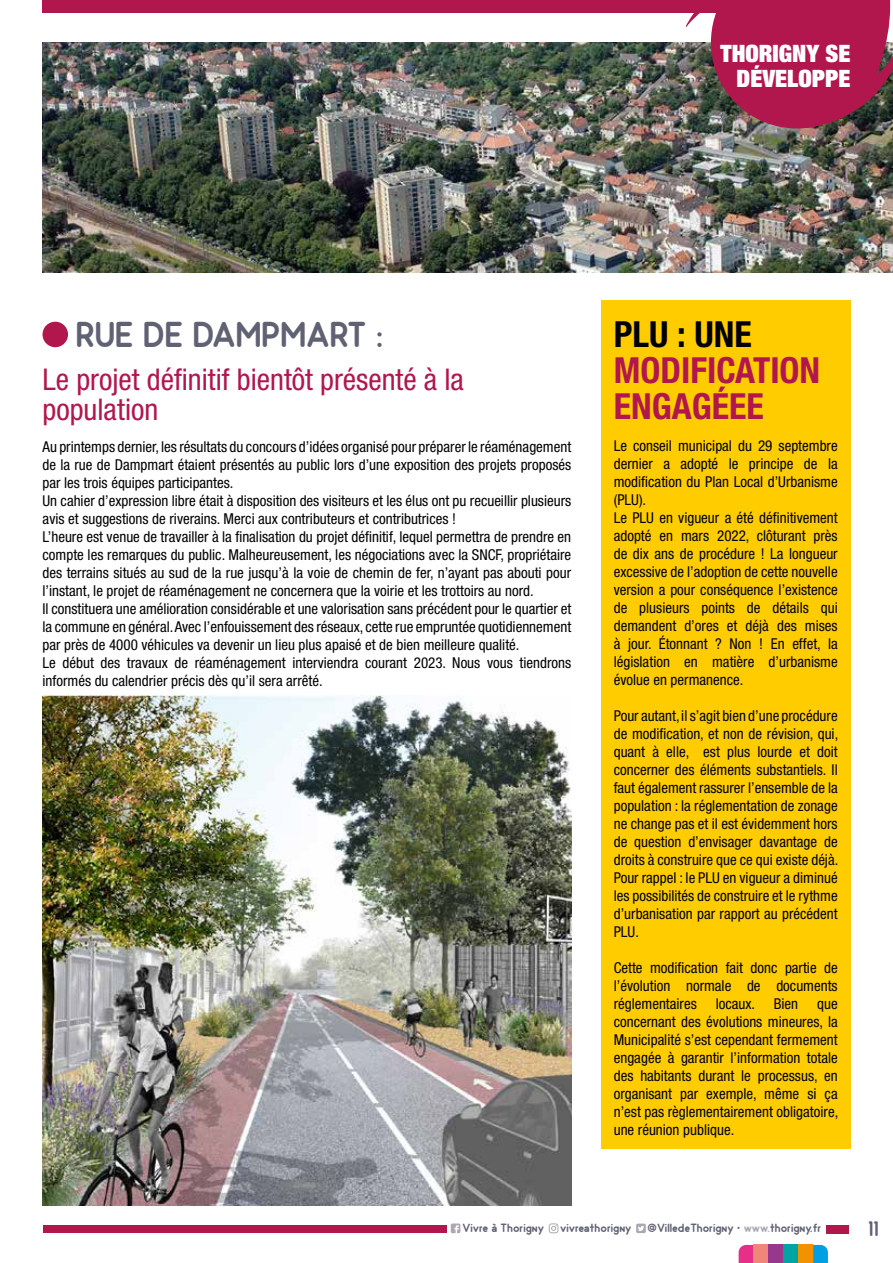
<style>
.page{position:relative;width:893px;height:1263px;background:#fff}
.page>*{position:absolute;margin:0;border:0;box-sizing:border-box;transform-origin:0 0}
.t1{font:700 condensed 36px/36px "Helvetica Neue LT Std";color:#b1164d}
.t2{font:700 36px "Odin";color:#606274}
.t3{font:700 condensed 36px "Helvetica Neue LT Std";color:#000}
.t4{font:condensed 30px/30px "Helvetica Neue LT Std";color:#b1164d}
.t5{font:900 condensed 24px/25.5px "Helvetica Neue LT Std";color:#fff;text-align:right}
.t6{font:700 21px "Odin";color:#606274}
.t7{font:condensed 15px/18px "Helvetica Neue LT Std";color:#000;text-align:justify}
.t8{font:700 12px "Odin";color:#606274}
.s1{color:#aca8b3}
</style>
<div class="page">
<img style="left:43px;top:43px;width:850px;height:229px">
<div style="left:43px;top:0;width:812px;height:12px;background:#b1164d"></div>
<img style="left:662px;top:0;width:231px;height:135px">
<svg style="left:739px;top:1245px;width:14px;height:18px"></svg>
<div style="left:753px;top:1245px;width:15px;height:18px;background:#f0867b"></div>
<div style="left:768px;top:1245px;width:15px;height:18px;background:#97388d"></div>
<div style="left:783px;top:1245px;width:15px;height:18px;background:#00a5a3"></div>
<div style="left:798px;top:1245px;width:15px;height:18px;background:#f39200"></div>
<svg style="left:813px;top:1245px;width:15px;height:18px"></svg>
<svg style="left:451px;top:1223px;width:9px;height:10px"></svg>
<svg style="left:636px;top:1223px;width:10px;height:10px"></svg>
<svg style="left:549px;top:1223px;width:9px;height:10px"></svg>
<div style="left:826px;top:1225px;width:23px;height:8px;background:#b1164d"></div>
<div style="left:43px;top:1225px;width:403px;height:8px;background:#b1164d"></div>
<div style="left:43px;top:322px;width:25px;height:25px;background:#b1164d;border-radius:50%"></div>
<img style="left:43px;top:696px;width:528px;height:509px">
<div style="left:601px;top:300px;width:249px;height:848px;background:#fc0"></div>
<h3 class="t5" style="left:721px;top:40px;width:131px">THORIGNY SE<br>DÉVELOPPE</h3>
<h1 class="t2" style="left:76px;top:313px;width:309px">RUE DE DAMPMART :</h1>
<h2 class="t4" style="left:43px;top:365px;width:423px">Le projet définitif bientôt présenté à la population</h2>
<p class="t7" style="left:43px;top:438px;width:530px;text-align:left">Au printemps dernier, les résultats du concours d’idées organisé pour préparer le réaménagement de la rue de Dampmart étaient présentés au public lors d’une exposition des projets proposés par les trois équipes participantes.<br>Un cahier d’expression libre était à disposition des visiteurs et les élus ont pu recueillir plusieurs avis et suggestions de riverains. Merci aux contributeurs et contributrices !<br>L’heure est venue de travailler à la finalisation du projet définitif, lequel permettra de prendre en compte les remarques du public. Malheureusement, les négociations avec la SNCF, propriétaire des terrains situés au sud de la rue jusqu’à la voie de chemin de fer, n’ayant pas abouti pour l’instant, le projet de réaménagement ne concernera que la voirie et les trottoirs au nord.<br>Il constituera une amélioration considérable et une valorisation sans précédent pour le quartier et la commune en général. Avec l’enfouissement des réseaux, cette rue empruntée quotidiennement par près de 4000 véhicules va devenir un lieu plus apaisé et de bien meilleure qualité.<br>Le début des travaux de réaménagement interviendra courant 2023. Nous vous tiendrons informés du calendrier précis dès qu’il sera arrêté.</p>
<h1 class="t3" style="left:614px;top:312px;width:139px">PLU : UNE</h1>
<h1 class="t1" style="left:614px;top:352px;width:208px">MODIFICATION<br>ENGAGÉEE</h1>
<p class="t7" style="left:614px;top:437px;width:225px;text-align:left">Le conseil municipal du 29 septembre dernier a adopté le principe de la modification du Plan Local d’Urbanisme (PLU).<br>Le PLU en vigueur a été définitivement adopté en mars 2022, clôturant près de dix ans de procédure ! La longueur excessive de l’adoption de cette nouvelle version a pour conséquence l’existence de plusieurs points de détails qui demandent d’ores et déjà des mises à jour. Étonnant ? Non ! En effet, la législation en matière d’urbanisme évolue en permanence.</p>
<p class="t7" style="left:614px;top:707px;width:226px">Pour autant, il s’agit bien d’une procédure de modification, et non de révision, qui, quant à elle, est plus lourde et doit concerner des éléments substantiels. Il faut également rassurer l’ensemble de la population : la réglementation de zonage ne change pas et il est évidemment hors de question d’envisager davantage de droits à construire que ce qui existe déjà.<br>Pour rappel : le PLU en vigueur a diminué les possibilités de construire et le rythme d’urbanisation par rapport au précédent PLU.</p>
<p class="t7" style="left:614px;top:959px;width:225px">Cette modification fait donc partie de l’évolution normale de documents réglementaires</p>
<p class="t7" style="left:716px;top:995px;width:84px">locaux. Bien</p>
<p class="t7" style="left:614px;top:995px;width:226px;text-indent:203px">que concernant des évolutions mineures, la Municipalité s’est cependant fermement engagée à garantir l’information totale des habitants durant le processus, en organisant par exemple, même si ça n’est pas règlementairement obligatoire, une réunion publique.</p>
<p class="t8" style="left:463px;top:1221px;width:83px">Vivre à Thorigny</p>
<p class="t8" style="left:560px;top:1221px;width:73px">vivreathorigny</p>
<p class="t8" style="left:648px;top:1221px;width:175px">@VilledeThorigny • <span class="s1">www.</span>thorigny.fr</p>
<h3 class="t6" style="left:868px;top:1217px;width:12px">11</h3>
</div>
